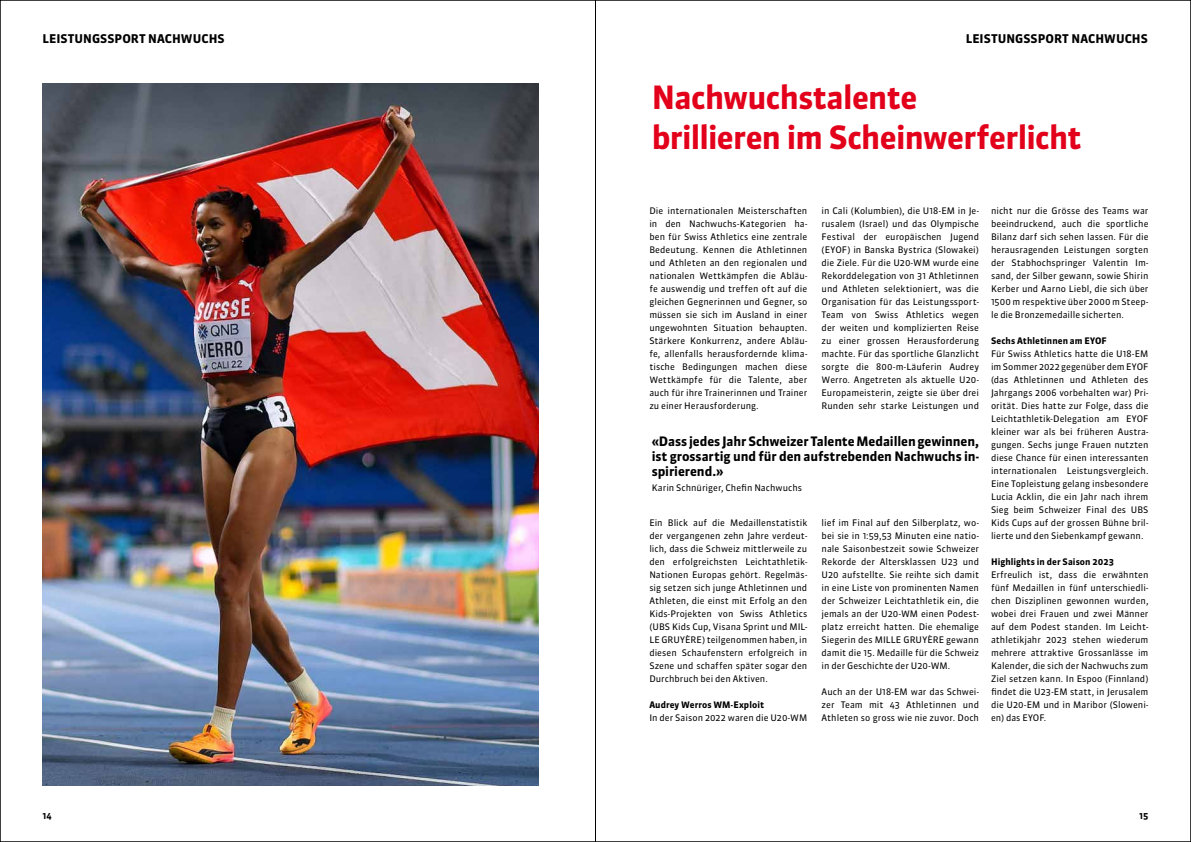
<style>
.page{position:relative;width:1191px;height:842px;background:#fff}
.page>*{position:absolute;margin:0;border:0;box-sizing:border-box;transform-origin:0 0}
.t1{font:700 32px/40px "Sanuk OT";letter-spacing:-.02em;color:#e2001a}
.t2{font:700 13px/15px "Sanuk OT";letter-spacing:-.005em;color:#000;text-align:justify}
.t3{font:700 12px "Sanuk OT";color:#000}
.t4{font:9px/13px "Sanuk OT";letter-spacing:.005em;color:#000;text-align:justify}
.t5{font:700 9px "Sanuk OT";letter-spacing:.005em;color:#000}
</style>
<div class="page">
<hr style="left:595px;top:0;width:1px;height:842px;background:#000">
<img style="left:42px;top:84px;width:497px;height:701px">
<h3 class="t3" style="left:43px;top:31px;width:183px">LEISTUNGSSPORT NACHWUCHS</h3>
<h3 class="t3" style="left:965px;top:31px;width:183px">LEISTUNGSSPORT NACHWUCHS</h3>
<h1 class="t1" style="left:651px;top:77px;width:431px">Nachwuchstalente<br>brillieren im Scheinwerferlicht</h1>
<p class="t4" style="left:649px;top:204px;width:159px">Die internationalen Meisterschaften in den Nachwuchs-Kategorien ha&shy;ben für Swiss Athletics eine zentrale Bedeutung. Kennen die Athletinnen und Athleten an den regionalen und nationalen Wettkämpfen die Abläu&shy;fe auswendig und treffen oft auf die gleichen Gegnerinnen und Gegner, so müssen sie sich im Ausland in einer ungewohnten Situation behaupten.<br>Stärkere Konkurrenz, andere Abläu&shy;fe, allenfalls herausfordernde klima&shy;tische Bedingungen machen diese Wettkämpfe für die Talente, aber auch für ihre Trainerinnen und Trainer zu einer Herausforderung.</p>
<p class="t4" style="left:821px;top:204px;width:159px">in Cali (Kolumbien), die U18-EM in Je&shy;rusalem (Israel) und das Olympische Festival der europäischen Jugend (EYOF) in Banska Bystrica (Slowakei) die Ziele. Für die U20-WM wurde eine Rekorddelegation von 31 Athletinnen und Athleten selektioniert, was die Organisation für das Leistungssport-Team von Swiss Athletics wegen der weiten und komplizierten Reise zu einer grossen Herausforderung machte. Für das sportliche Glanzlicht sorgte die 800-m-Läuferin Audrey Werro. Angetreten als aktuelle U20- Europameisterin, zeigte sie über drei Runden sehr starke Leistungen und</p>
<h2 class="t2" style="left:651px;top:433px;width:329px">«Dass jedes Jahr Schweizer Talente Medaillen gewinnen, ist grossartig und für den aufstrebenden Nachwuchs in&shy;spirierend.»</h2>
<p class="t4" style="left:651px;top:481px;width:152px">Karin Schnüriger, Chefin Nachwuchs</p>
<p class="t4" style="left:649px;top:516px;width:159px">Ein Blick auf die Medaillenstatistik der vergangenen zehn Jahre verdeut&shy;lich, dass die Schweiz mittlerweile zu den erfolgreichsten Leichtathletik-Nationen Europas gehört. Regelmäs&shy;sig setzen sich junge Athletinnen und Athleten, die einst mit Erfolg an den Kids-Projekten von Swiss Athletics (UBS Kids Cup, Visana Sprint und MIL-LE GRUYÈRE) teilgenommen haben, in diesen Schaufenstern erfolgreich in Szene und schaffen später sogar den Durchbruch bei den Aktiven.</p>
<p class="t5" style="left:649px;top:699px;width:116px">Audrey Werros WM-Exploit</p>
<p class="t4" style="left:649px;top:711px;width:159px">In der Saison 2022 waren die U20-WM</p>
<p class="t4" style="left:821px;top:516px;width:159px">lief im Final auf den Silberplatz, wo&shy;bei sie in 1:59,53 Minuten eine natio&shy;nale Saisonbestzeit sowie Schweizer Rekorde der Altersklassen U23 und U20 aufstellte. Sie reihte sich damit in eine Liste von prominenten Namen der Schweizer Leichtathletik ein, die jemals an der U20-WM einen Podest&shy;platz erreicht hatten. Die ehemalige Siegerin des MILLE GRUYÈRE gewann damit die 15. Medaille für die Schweiz in der Geschichte der U20-WM.</p>
<p class="t4" style="left:821px;top:685px;width:159px">Auch an der U18-EM war das Schwei&shy;zer Team mit 43 Athletinnen und Athleten so gross wie nie zuvor. Doch</p>
<p class="t4" style="left:991px;top:204px;width:159px">nicht nur die Grösse des Teams war beeindruckend, auch die sportliche Bilanz darf sich sehen lassen. Für die herausragenden Leistungen sorgten der Stabhochspringer Valentin Im&shy;sand, der Silber gewann, sowie Shirin Kerber und Aarno Liebl, die sich über 1500 m respektive über 2000 m Steep&shy;le die Bronzemedaille sicherten.</p>
<p class="t5" style="left:991px;top:335px;width:117px">Sechs Athletinnen am EYOF</p>
<p class="t4" style="left:991px;top:347px;width:159px">Für Swiss Athletics hatte die U18-EM im Sommer 2022 gegenüber dem EYOF (das Athletinnen und Athleten des Jahrgangs 2006 vorbehalten war) Pri&shy;orität. Dies hatte zur Folge, dass die Leichtathletik-Delegation am EYOF kleiner war als bei früheren Austra&shy;gungen. Sechs junge Frauen nutzten diese Chance für einen interessanten internationalen Leistungsvergleich.<br>Eine Topleistung gelang insbesondere Lucia Acklin, die ein Jahr nach ihrem Sieg beim Schweizer Final des UBS Kids Cups auf der grossen Bühne bril&shy;lierte und den Siebenkampf gewann.</p>
<p class="t5" style="left:991px;top:556px;width:124px">Highlights in der Saison 2023</p>
<p class="t4" style="left:991px;top:568px;width:159px">Erfreulich ist, dass die erwähnten fünf Medaillen in fünf unterschiedli&shy;chen Disziplinen gewonnen wurden, wobei drei Frauen und zwei Männer auf dem Podest standen. Im Leicht&shy;athletikjahr 2023 stehen wiederum mehrere attraktive Grossanlässe im Kalender, die sich der Nachwuchs zum Ziel setzen kann. In Espoo (Finnland) findet die U23-EM statt, in Jerusalem die U20-EM und in Maribor (Sloweni&shy;en) das EYOF.</p>
<p class="t5" style="left:43px;top:810px;width:11px">14</p>
<p class="t5" style="left:1139px;top:810px;width:11px">15</p>
</div>
